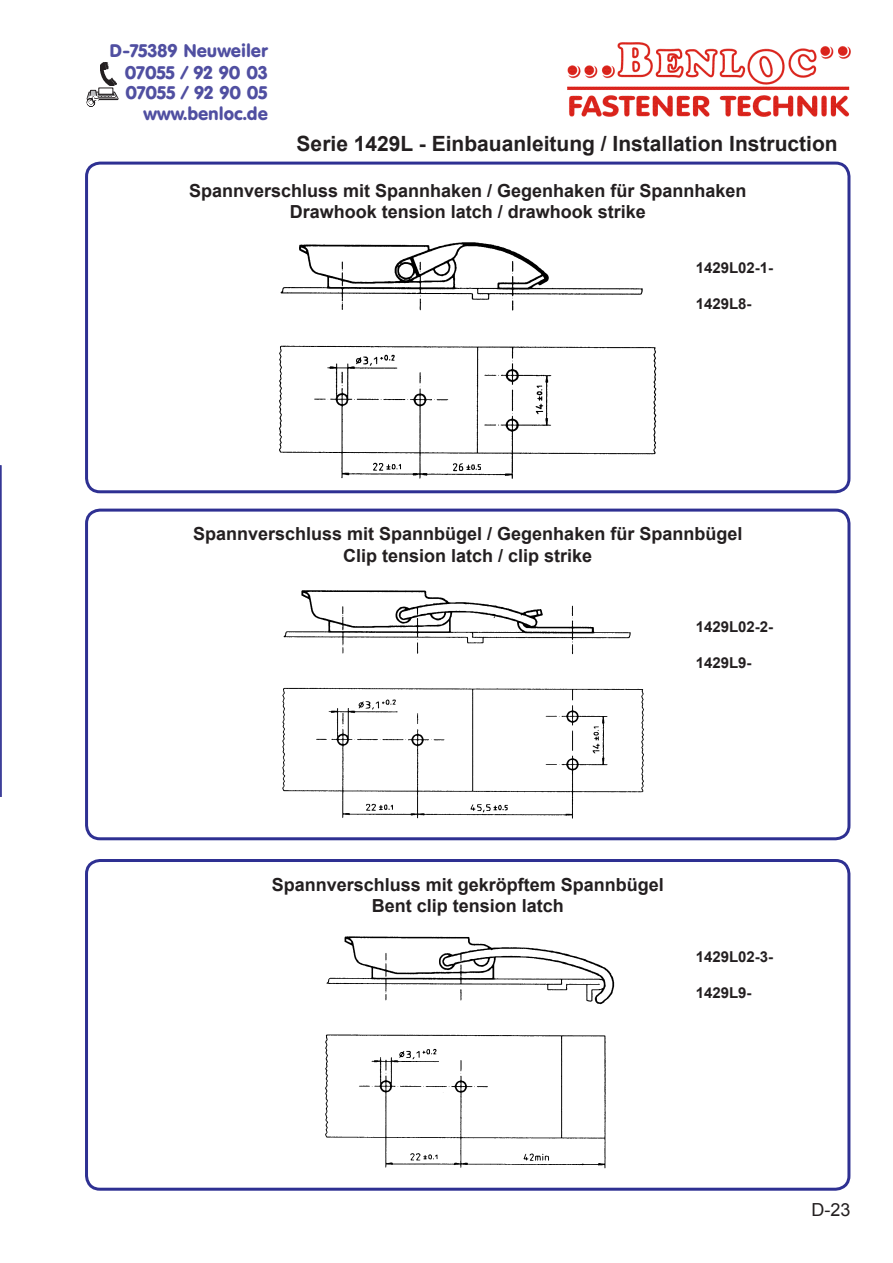
<style>
.page{position:relative;width:893px;height:1263px;background:#fff}
.page>*{position:absolute;margin:0;border:0;box-sizing:border-box;transform-origin:0 0}
.t1{font:700 21px "Arial";color:#231f20}
.t2{font:700 18px "Arial";color:#231f20}
.t3{font:18px/22.2px "VAG Rounded BT";color:#504fa1;text-align:right}
.t4{font:18px "Arial";color:#231f20}
.t5{font:700 15px "Arial";color:#231f20}
</style>
<div class="page">
<img style="left:567px;top:43px;width:283px;height:74px">
<svg style="left:87px;top:90px;width:31px;height:16px"></svg>
<img style="left:100px;top:63px;width:16px;height:22px">
<div style="left:85px;top:162px;width:765px;height:331px;border:3px solid #2e3092;border-radius:14px"></div>
<div style="left:85px;top:509px;width:765px;height:331px;border:3px solid #2e3092;border-radius:14px"></div>
<div style="left:85px;top:859px;width:765px;height:332px;border:3px solid #2e3092;border-radius:14px"></div>
<hr style="left:0;top:465px;width:1px;height:332px;background:#2e3092">
<img style="left:279px;top:242px;width:378px;height:237px">
<img style="left:282px;top:590px;width:362px;height:229px">
<img style="left:325px;top:936px;width:290px;height:233px">
<p class="t3" style="left:110px;top:39px;width:160px">D-75389 Neuweiler<br>07055 / 92 90 03</p>
<p class="t3" style="left:125px;top:83px;width:144px;line-height:20.2px">07055 / 92 90 05 www.benloc.de</p>
<p class="t1" style="left:297px;top:130px;width:543px">Serie 1429L - Einbauanleitung / Installation Instruction</p>
<p class="t2" style="left:189px;top:178px;width:559px">Spannverschluss mit Spannhaken / Gegenhaken für Spannhaken</p>
<p class="t2" style="left:290px;top:200px;width:358px">Drawhook tension latch / drawhook strike</p>
<p class="t5" style="left:696px;top:258px;width:79px">1429L02-1-</p>
<p class="t5" style="left:696px;top:294px;width:57px">1429L8-</p>
<p class="t2" style="left:193px;top:522px;width:551px">Spannverschluss mit Spannbügel / Gegenhaken für Spannbügel</p>
<p class="t2" style="left:343px;top:544px;width:251px">Clip tension latch / clip strike</p>
<p class="t5" style="left:696px;top:616px;width:79px">1429L02-2-</p>
<p class="t5" style="left:696px;top:652px;width:57px">1429L9-</p>
<p class="t2" style="left:272px;top:872px;width:394px">Spannverschluss mit gekröpftem Spannbügel</p>
<p class="t2" style="left:372px;top:894px;width:194px">Bent clip tension latch</p>
<p class="t5" style="left:696px;top:946px;width:79px">1429L02-3-</p>
<p class="t5" style="left:696px;top:982px;width:57px">1429L9-</p>
<p class="t4" style="left:811px;top:1198px;width:41px">D-23</p>
</div>
